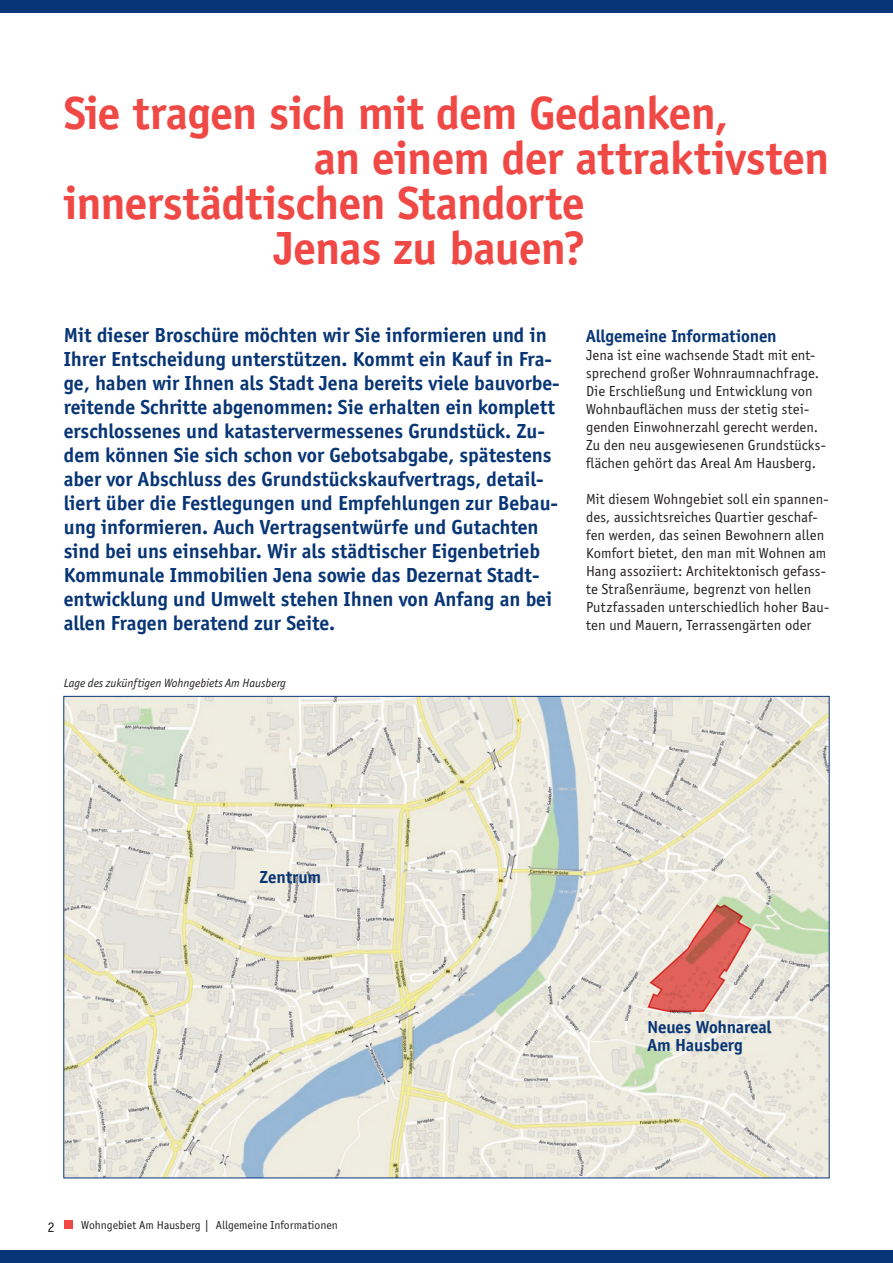
<style>
.page{position:relative;width:893px;height:1263px;background:#fff}
.page>*{position:absolute;margin:0;border:0;box-sizing:border-box;transform-origin:0 0}
.Einleitungstexte{font:700 48px "Officina Sans";letter-spacing:-.01em;color:#ef4845}
.Head_1{font:700 48px "Officina Sans";letter-spacing:-.015em;color:#ef4845}
.Einleitungstexte-2{font:700 21px/24px "Officina Sans";color:#083575}
.Head_2{font:700 18px "Officina Sans";letter-spacing:-.01em;color:#083575}
.Copy{font:15px/18px "Officina Sans";letter-spacing:.005em;color:#231f20}
.t1{font:12px "Officina Sans";color:#231f20}
.BU{font:italic 12px "Officina Sans ITC Std";color:#231f20}
</style>
<div class="page">
<div style="left:0;top:0;width:893px;height:13px;background:#083575"></div>
<div style="left:0;top:1250px;width:893px;height:13px;background:#083575"></div>
<img style="left:66px;top:698px;width:761px;height:478px">
<svg style="left:646px;top:903px;width:107px;height:110px;background:#dfa399"></svg>
<div style="left:64px;top:1220px;width:8px;height:9px;background:#ef4845"></div>
<p class="Head_1" style="left:64px;top:84px;width:666px">Sie tragen sich mit dem Gedanken,</p>
<p class="Einleitungstexte" style="left:314px;top:129px;width:517px">an einem der attraktivsten</p>
<p class="Einleitungstexte" style="left:64px;top:174px;width:522px">innerstädtischen Standorte</p>
<p class="Einleitungstexte" style="left:274px;top:219px;width:313px">Jenas zu bauen?</p>
<p class="Einleitungstexte-2" style="left:64px;top:323px;width:498px">Mit dieser Broschüre möchten wir Sie informieren und in Ihrer Entscheidung unterstützen. Kommt ein Kauf in Fra&shy;ge, haben wir Ihnen als Stadt Jena bereits viele bauvorbe&shy;reitende Schritte abgenommen: Sie erhalten ein komplett erschlossenes und katastervermessenes Grundstück. Zu&shy;dem können Sie sich schon vor Gebotsabgabe, spätestens aber vor Abschluss des Grundstückskaufvertrags, detail&shy;liert über die Festlegungen und Empfehlungen zur Bebau&shy;ung informieren. Auch Vertragsentwürfe und Gutachten sind bei uns einsehbar. Wir als städtischer Eigenbetrieb Kommunale Immobilien Jena sowie das Dezernat Stadt&shy;entwicklung und Umwelt stehen Ihnen von Anfang an bei allen Fragen beratend zur Seite.</p>
<p class="Head_2" style="left:586px;top:325px;width:192px">Allgemeine Informationen</p>
<p class="Copy" style="left:586px;top:346px;width:241px">Jena ist eine wachsende Stadt mit ent&shy;sprechend großer Wohnraumnachfrage.<br>Die Erschließung und Entwicklung von Wohnbauflächen muss der stetig stei&shy;genden Einwohnerzahl gerecht werden.<br>Zu den neu ausgewiesenen Grundstücks&shy;flächen gehört das Areal Am Hausberg.</p>
<p class="Copy" style="left:586px;top:490px;width:245px">Mit diesem Wohngebiet soll ein spannen&shy;des, aussichtsreiches Quartier geschaf&shy;fen werden, das seinen Bewohnern allen Komfort bietet, den man mit Wohnen am Hang assoziiert: Architektonisch gefass&shy;te Straßenräume, begrenzt von hellen Putzfassaden unterschiedlich hoher Bau&shy;ten und Mauern, Terrassengärten oder</p>
<p class="BU" style="left:64px;top:676px;width:224px">Lage des zukünftigen Wohngebiets Am Hausberg</p>
<p class="Head_2" style="left:259px;top:866px;width:63px">Zentrum</p>
<p class="Copy" style="left:47px;top:1218px;width:9px">2</p>
<p class="t1" style="left:81px;top:1219px;width:258px">Wohngebiet Am Hausberg | Allgemeine Informationen</p>
<p class="Head_2" style="left:647px;top:1016px;width:125px">Neues Wohnareal</p>
<p class="Head_2" style="left:647px;top:1034px;width:97px">Am Hausberg</p>
</div>
